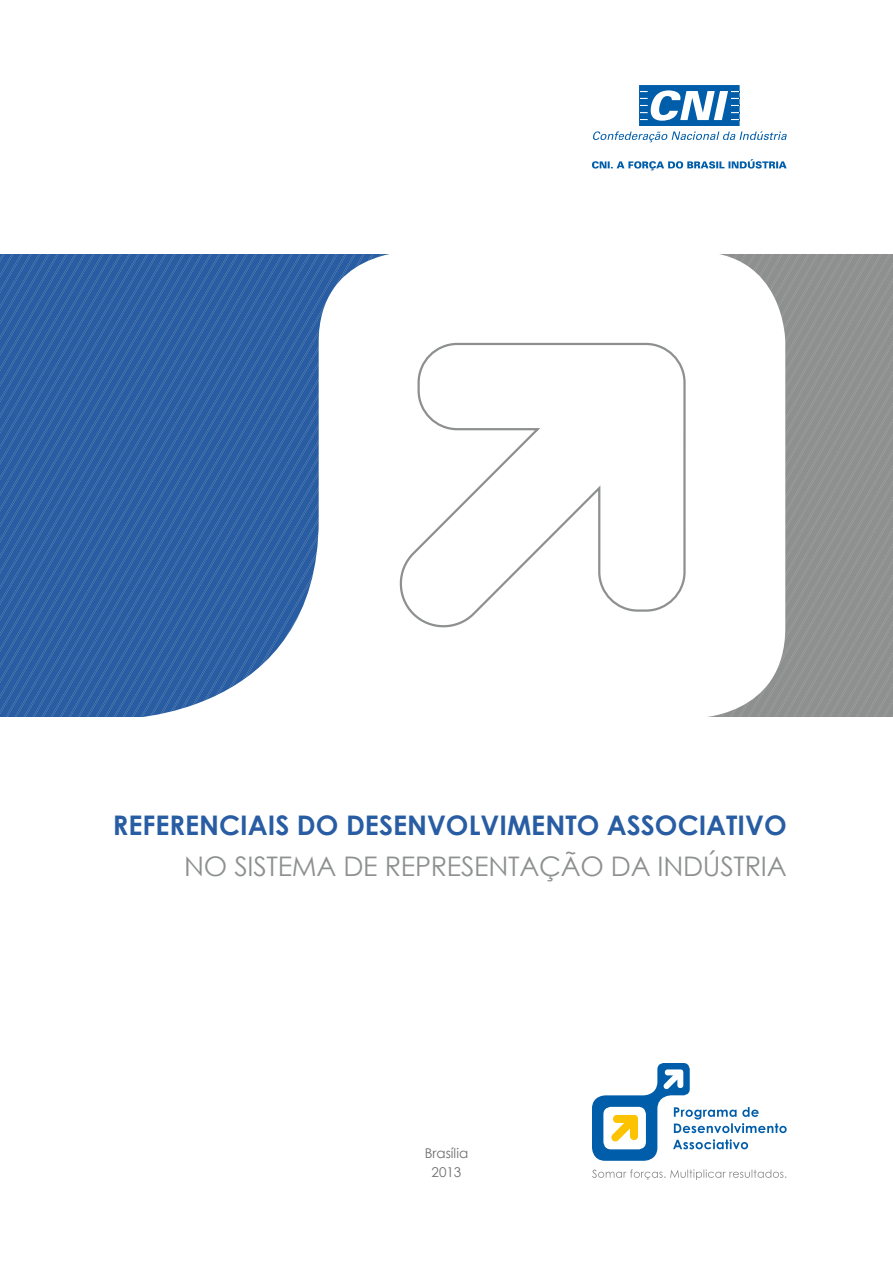
<style>
.page{position:relative;width:893px;height:1263px;background:#fff}
.page>*{position:absolute;margin:0;border:0;box-sizing:border-box;transform-origin:0 0}
.t1{font:700 27px "Century Gothic";color:#285da3}
.t2{font:27px "Century Gothic";letter-spacing:-.01em;color:#8e9090}
.t3{font:13.5px/19.5px "Century Gothic";color:#706f6f;text-align:center}
</style>
<div class="page">
<svg style="left:592px;top:85px;width:195px;height:85px"></svg>
<svg style="left:592px;top:1169px;width:194px;height:11px"></svg>
<svg style="left:592px;top:1063px;width:195px;height:98px"></svg>
<svg style="left:785px;top:254px;width:8px;height:462px;background:#929494"></svg>
<svg style="left:793px;top:254px;width:9px;height:462px;background:#909292"></svg>
<svg style="left:802px;top:254px;width:91px;height:462px;background:#909292"></svg>
<svg style="left:5px;top:254px;width:9px;height:462px;background:#2e61a4"></svg>
<svg style="left:14px;top:254px;width:9px;height:462px;background:#2e61a4"></svg>
<svg style="left:23px;top:254px;width:9px;height:462px;background:#2e61a4"></svg>
<svg style="left:32px;top:254px;width:9px;height:462px;background:#2e61a4"></svg>
<svg style="left:41px;top:254px;width:9px;height:462px;background:#2e61a4"></svg>
<svg style="left:50px;top:254px;width:9px;height:462px;background:#2e61a4"></svg>
<svg style="left:59px;top:254px;width:9px;height:462px;background:#2e61a4"></svg>
<svg style="left:68px;top:254px;width:9px;height:462px;background:#2e61a4"></svg>
<svg style="left:77px;top:254px;width:9px;height:462px;background:#2e61a4"></svg>
<svg style="left:86px;top:254px;width:9px;height:462px;background:#2e61a4"></svg>
<svg style="left:95px;top:254px;width:9px;height:462px;background:#2e61a4"></svg>
<svg style="left:104px;top:254px;width:9px;height:462px;background:#2e61a4"></svg>
<svg style="left:118px;top:254px;width:667px;height:463px"></svg>
<svg style="left:394px;top:342px;width:293px;height:292px"></svg>
<p class="t1" style="left:113px;top:804px;width:675px">REFERENCIAIS DO DESENVOLVIMENTO ASSOCIATIVO</p>
<p class="t2" style="left:184px;top:847px;width:604px">NO SISTEMA DE REPRESENTAÇÃO DA INDÚSTRIA</p>
<p class="t3" style="left:425px;top:1143px;width:45px">Brasília<br>2013</p>
</div>
